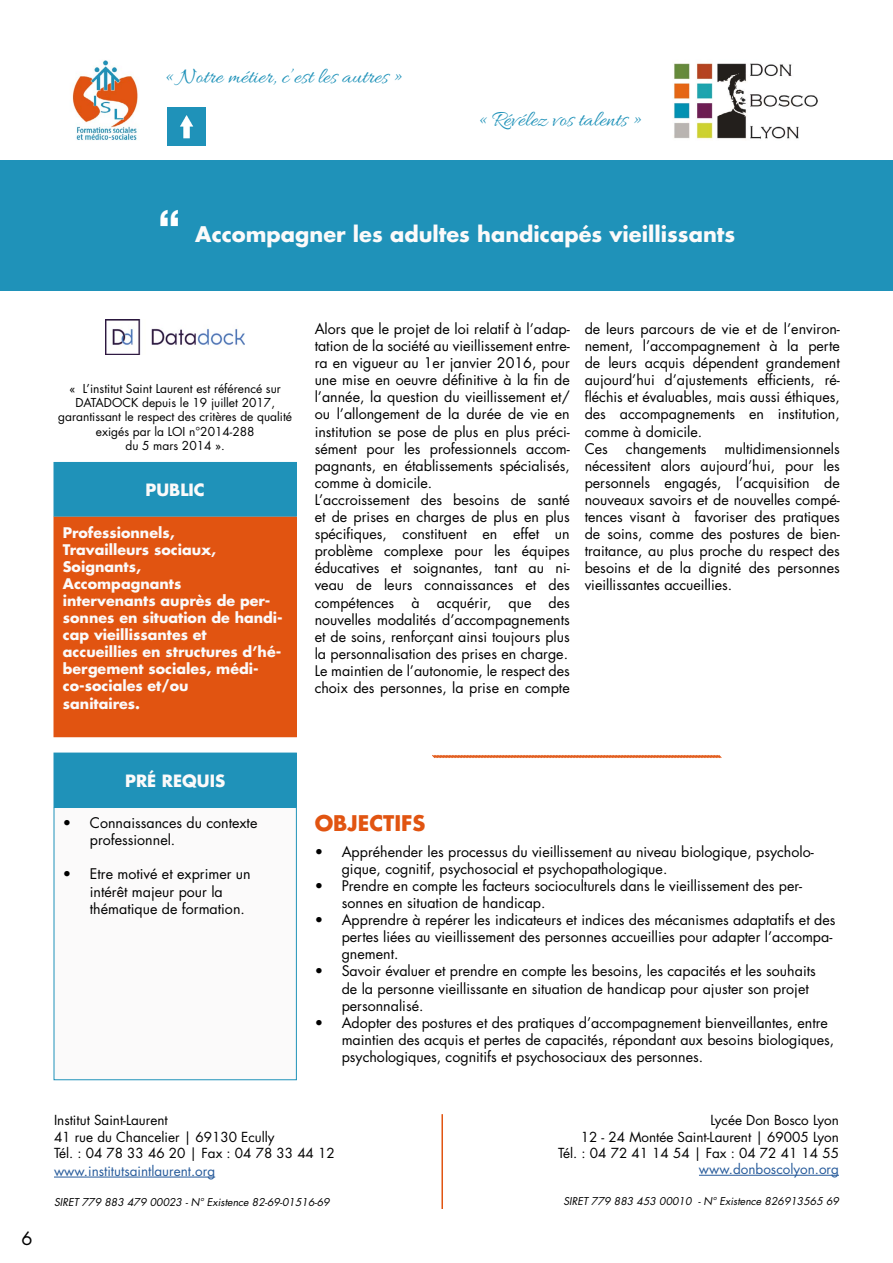
<style>
.page{position:relative;width:893px;height:1263px;background:#fff}
.page>*{position:absolute;margin:0;border:0;box-sizing:border-box;transform-origin:0 0}
.t1{font:22.5px "Allura";color:#1f92b9}
.t2{font:700 21px "Futura Std";color:#fbfafa}
.t3{font:700 21px "Futura Std";color:#e15411}
.t4{font:18px "Futura Std";color:#000}
.t5{font:700 16.5px "Futura Std";color:#fbfafa}
.t6{font:14.25px/17.1px "Futura Std";color:#000}
.t7{font:700 14.25px/17.1px "Futura Std";color:#fbfafa}
.t8{font:13.5px/16.2px "Futura Std";color:#000;text-align:right}
.t9{font:13.5px "Futura Std";color:#275b9b}
.t10{font:12px/14.4px "Futura Std";color:#000;text-align:center}
.t11{font:italic 10.5px "Futura Std";color:#000}
.s1{font-family:"Helvetica Neue LT Pro";font-weight:800;font-size:45px;color:#fff}
</style>
<div class="page">
<img style="left:673px;top:63px;width:145px;height:76px">
<img style="left:72px;top:60px;width:66px;height:80px">
<img style="left:105px;top:320px;width:139px;height:34px">
<div style="left:0;top:161px;width:893px;height:130px;background:#1f92b9"></div>
<div style="left:54px;top:753px;width:242px;height:54px;background:#1f92b9"></div>
<hr style="left:699px;top:1175px;width:140px;height:1px;background:#275b9b">
<hr style="left:54px;top:1177px;width:161px;height:1px;background:#275b9b">
<hr style="left:441px;top:1114px;width:2px;height:95px;background:#e15411">
<img style="left:168px;top:107px;width:38px;height:38px">
<svg style="left:432px;top:755px;width:290px;height:3px"></svg>
<div style="left:54px;top:807px;width:242px;height:273px;background:#fbfafa"></div>
<div style="left:54px;top:807px;width:243px;height:273px;border:1px solid #1f92b9"></div>
<div style="left:54px;top:517px;width:242px;height:220px;background:#e15411"></div>
<div style="left:54px;top:516px;width:243px;height:221px;border:1px solid #e15411"></div>
<div style="left:54px;top:462px;width:242px;height:54px;background:#1f92b9"></div>
<h1 class="t1" style="left:165px;top:64px;width:239px">« Notre métier, c’est les autres »</h1>
<h1 class="t1" style="left:478px;top:107px;width:164px">« Révélez vos talents »</h1>
<h2 class="t2" style="left:157px;top:220px;width:579px"><span class="s1">‘‘</span> Accompagner les adultes handicapés vieillissants</h2>
<p class="t10" style="left:58px;top:381px;width:235px">« L’institut Saint Laurent est référencé sur DATADOCK depuis le 19 juillet 2017, garantissant le respect des critères de qualité exigés par la LOI n°2014-288<br>du 5 mars 2014 ».</p>
<p class="t5" style="left:146px;top:479px;width:61px">PUBLIC</p>
<p class="t7" style="left:63px;top:523px;width:221px">Professionnels,<br>Travailleurs sociaux,<br>Soignants,<br>Accompagnants<br>intervenants auprès de per&shy;sonnes en situation de handi&shy;cap vieillissantes et accueillies en structures d’hé&shy;bergement sociales, médi&shy;co-sociales et/ou<br>sanitaires.</p>
<p class="t6" style="left:315px;top:320px;width:257px">Alors que le projet de loi relatif à l’adap&shy;tation de la société au vieillissement entre&shy;ra en vigueur au 1er janvier 2016, pour une mise en oeuvre définitive à la fin de l’année, la question du vieillissement et/ ou l’allongement de la durée de vie en institution se pose de plus en plus préci&shy;sément pour les professionnels accom&shy;pagnants, en établissements spécialisés, comme à domicile.<br>L’accroissement des besoins de santé et de prises en charges de plus en plus spécifiques, constituent en effet un problème complexe pour les équipes éducatives et soignantes, tant au ni&shy;veau de leurs connaissances et des compétences à acquérir, que des nouvelles modalités d’accompagnements et de soins, renforçant ainsi toujours plus la personnalisation des prises en charge.<br>Le maintien de l’autonomie, le respect des choix des personnes, la prise en compte</p>
<p class="t6" style="left:585px;top:320px;width:257px">de leurs parcours de vie et de l’environ&shy;nement, l’accompagnement à la perte de leurs acquis dépendent grandement aujourd’hui d’ajustements efficients, ré&shy;fléchis et évaluables, mais aussi éthiques, des accompagnements en institution, comme à domicile.<br>Ces</p>
<p class="t6" style="left:585px;top:440px;width:257px;text-align:justify;text-indent:140px">multidimensionnels nécessitent alors aujourd’hui, pour les personnels engagés, l’acquisition de nouveaux savoirs et de nouvelles compé&shy;tences visant à favoriser des pratiques de soins, comme des postures de bien&shy;traitance, au plus proche du respect des besoins et de la dignité des personnes vieillissantes accueillies.</p>
<p class="t6" style="left:626px;top:440px;width:82px">changements</p>
<p class="t4" style="left:22px;top:1227px;width:13px">6</p>
<p class="t5" style="left:125px;top:769px;width:102px">PRÉ REQUIS</p>
<p class="t6" style="left:63px;top:814px;width:196px">• Connaissances du contexte</p>
<h2 class="t3" style="left:315px;top:809px;width:112px">OBJECTIFS</h2>
<p class="t6" style="left:90px;top:832px;width:87px">professionnel.</p>
<p class="t6" style="left:90px;top:866px;width:162px;text-indent:-27px">• Etre motivé et exprimer un intérêt majeur pour la thématique de formation.</p>
<p class="t6" style="left:342px;top:843px;width:473px;text-indent:-27px">• Appréhender les processus du vieillissement au niveau biologique, psycholo&shy;gique, cognitif, psychosocial et psychopathologique.</p>
<p class="t6" style="left:342px;top:877px;width:462px;text-indent:-27px">• Prendre en compte les facteurs socioculturels dans le vieillissement des per&shy;sonnes en situation de handicap.</p>
<p class="t6" style="left:342px;top:911px;width:495px;text-indent:-27px">• Apprendre à repérer les indicateurs et indices des mécanismes adaptatifs et des pertes liées au vieillissement des personnes accueillies pour adapter l’accompa&shy;gnement.</p>
<p class="t6" style="left:342px;top:963px;width:476px;text-indent:-27px">• Savoir évaluer et prendre en compte les besoins, les capacités et les souhaits de la personne vieillissante en situation de handicap pour ajuster son projet personnalisé.</p>
<p class="t6" style="left:342px;top:1014px;width:494px;text-indent:-27px">• Adopter des postures et des pratiques d’accompagnement bienveillantes, entre maintien des acquis et pertes de capacités, répondant aux besoins biologiques, psychologiques, cognitifs et psychosociaux des personnes.</p>
<p class="t8" style="left:54px;top:1112px;width:282px;text-align:left">Institut Saint-Laurent<br>41 rue du Chancelier | 69130 Ecully<br>Tél. : 04 78 33 46 20 | Fax : 04 78 33 44 12</p>
<p class="t9" style="left:54px;top:1162px;width:163px">www.institutsaintlaurent.org</p>
<p class="t11" style="left:54px;top:1196px;width:277px">SIRET 779 883 479 00023 - N° Existence 82-69-01516-69</p>
<p class="t8" style="left:558px;top:1112px;width:282px">Lycée Don Bosco Lyon<br>12 - 24 Montée Saint-Laurent | 69005 Lyon<br>Tél. : 04 72 41 14 54 | Fax : 04 72 41 14 55</p>
<p class="t9" style="left:699px;top:1160px;width:142px">www.donboscolyon.org</p>
<p class="t11" style="left:563px;top:1194px;width:277px">SIRET 779 883 453 00010 - N° Existence 826913565 69</p>
</div>
